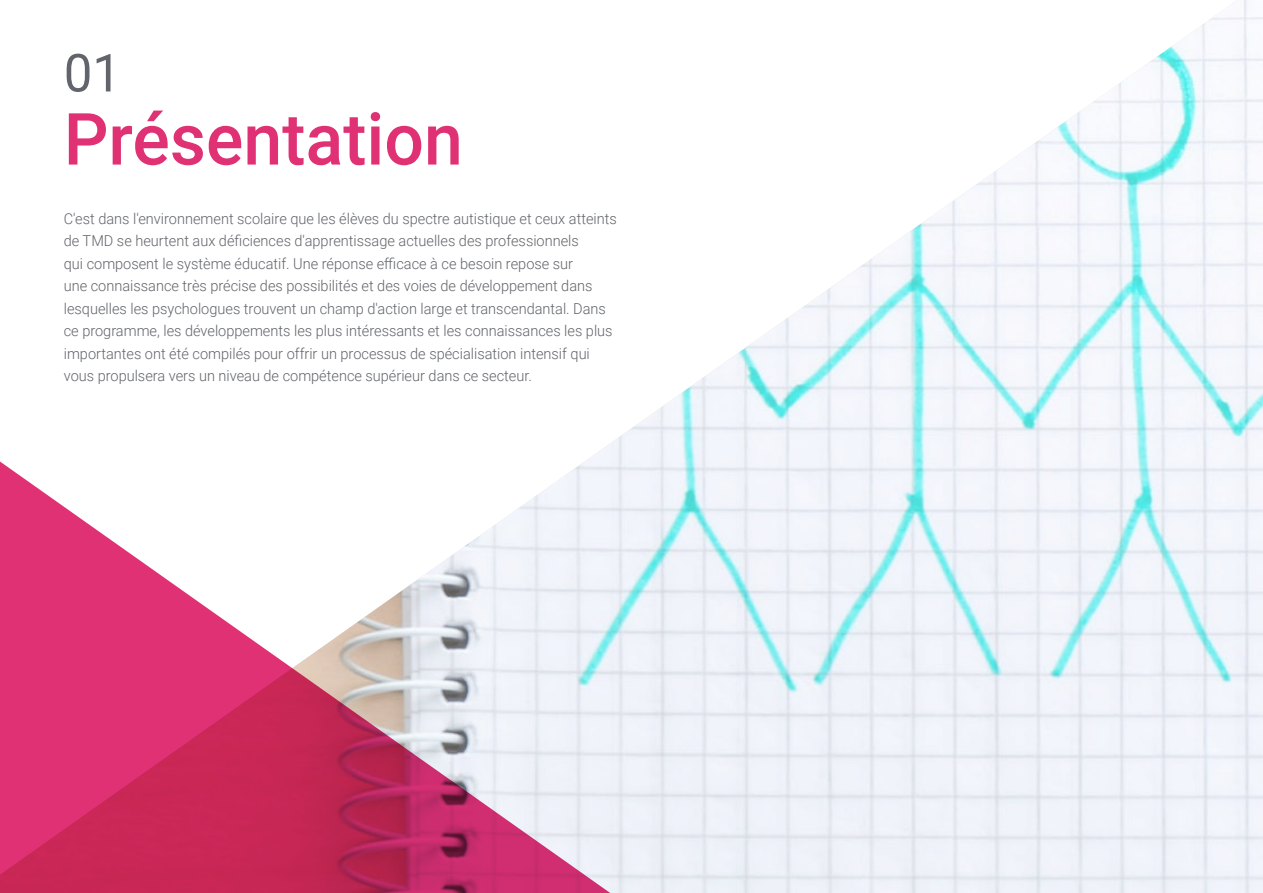
<style>
.page{position:relative;width:1263px;height:893px;background:#fff}
.page>*{position:absolute;margin:0;border:0;box-sizing:border-box;transform-origin:0 0}
.t1{font:500 72px "Roboto";color:#df3174}
.t2{font:52.5px "Roboto";color:#61646a}
.t3{font:300 15px/22.5px "Roboto";color:#61646a}
</style>
<div class="page">
<img style="left:607px;top:0;width:656px;height:893px">
<svg style="left:0;top:446px;width:640px;height:447px"></svg>
<h2 class="t2" style="left:64px;top:36px;width:59px">01</h2>
<h1 class="t1" style="left:64px;top:89px;width:401px">Présentation</h1>
<p class="t3" style="left:64px;top:207px;width:554px">C'est dans l'environnement scolaire que les élèves du spectre autistique et ceux atteints de TMD se heurtent aux déficiences d'apprentissage actuelles des professionnels<br>qui composent le système éducatif. Une réponse efficace à ce besoin repose sur<br>une connaissance très précise des possibilités et des voies de développement dans lesquelles les psychologues trouvent un champ d'action large et transcendantal. Dans ce programme, les développements les plus intéressants et les connaissances les plus importantes ont été compilés pour offrir un processus de spécialisation intensif qui vous propulsera vers un niveau de compétence supérieur dans ce secteur.</p>
</div>
